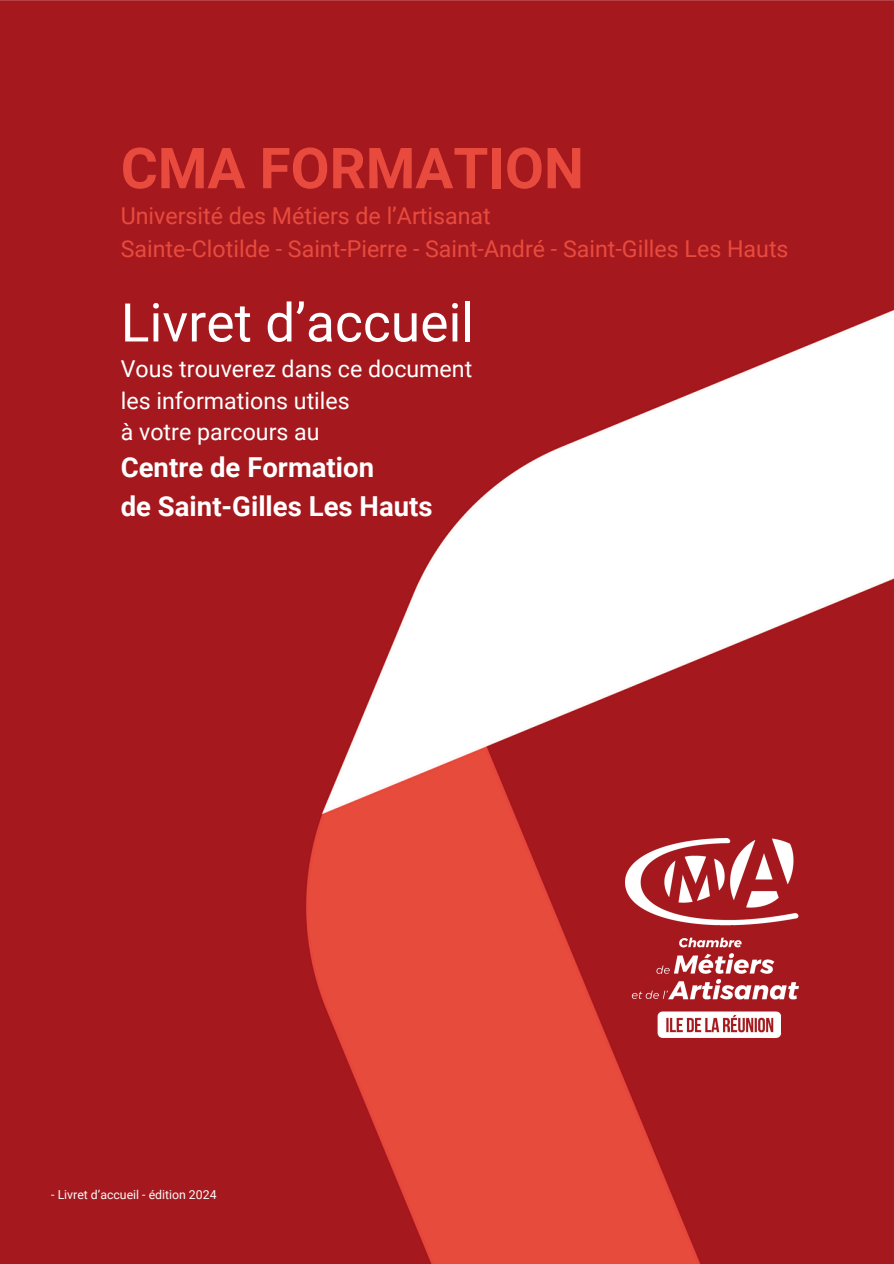
<style>
.page{position:relative;width:894px;height:1264px;background:#fff}
.page>*{position:absolute;margin:0;border:0;box-sizing:border-box;transform-origin:0 0}
.t1{font:700 56.55px "Roboto";color:#e84b3e}
.t2{font:53.25px "Roboto";color:#fff}
.t3{font:700 27.45px/38.2px "Roboto";color:#fff}
.t4{font:23.25px/32.2px "Roboto";color:#e84b3e}
.t5{font:23.25px/31.5px "Roboto";color:#fff}
.t6{font:12.3px "Roboto";color:#fafafa}
</style>
<div class="page">
<img style="left:0;top:0;width:893px;height:1263px">
<img style="left:625px;top:838px;width:173px;height:199px">
<h3 class="t1" style="left:121px;top:136px;width:464px">CMA FORMATION</h3>
<p class="t4" style="left:121px;top:200px;width:669px">Université des Métiers de l’Artisanat<br>Sainte-Clotilde - Saint-Pierre - Saint-André - Saint-Gilles Les Hauts</p>
<h2 class="t2" style="left:121px;top:292px;width:355px">Livret d’accueil</h2>
<h3 class="t5" style="left:121px;top:353px;width:353px">Vous trouverez dans ce document les informations utiles<br>à votre parcours au</h3>
<h3 class="t3" style="left:121px;top:449px;width:313px">Centre de Formation<br>de Saint-Gilles Les Hauts</h3>
<p class="t6" style="left:51px;top:1187px;width:167px">- Livret d’accueil - édition 2024</p>
</div>
